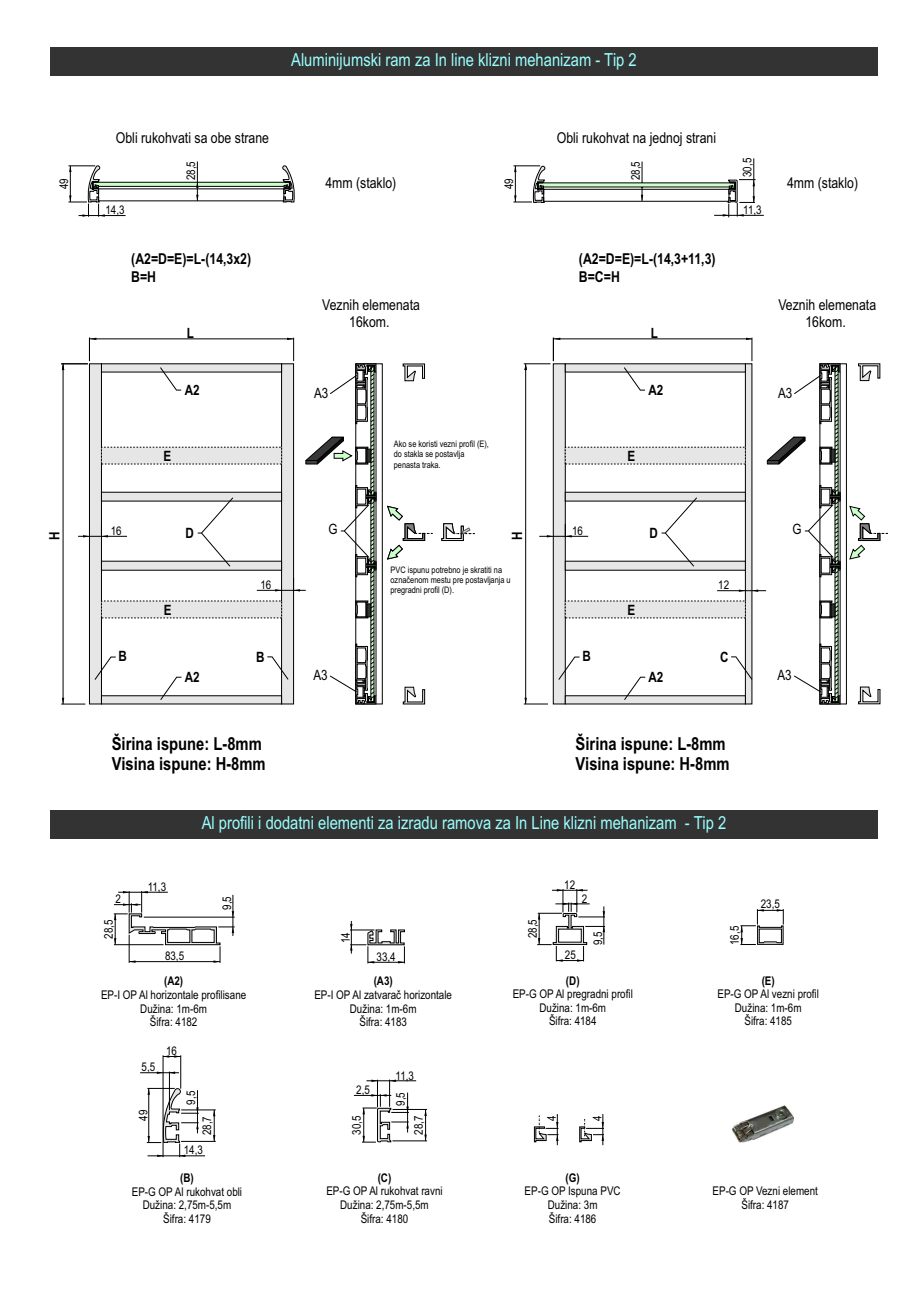
<style>
.page{position:relative;width:920px;height:1290px;background:#fff}
.page>*{position:absolute;margin:0;border:0;box-sizing:border-box;transform-origin:0 0}
.t1{font:18px "Arial Narrow";color:#9ff}
.t2{font:700 18px/20.5px "Arial Narrow";color:#000}
.t3{font:15px/17px "Arial Narrow";color:#000;text-align:center}
.t4{font:700 15px/17.1px "Arial Narrow";color:#000}
.t5{font:700 14.25px "Arial Narrow";color:#000}
.t6{font:14.25px "Arial Narrow";color:#000}
.t7{font:12px/13.6px "Arial Narrow";color:#000;text-align:center}
.t8{font:700 12px "Arial Narrow";color:#000}
.t9{font:9px/10.2px "Arial Narrow";color:#000}
</style>
<div class="page">
<svg style="left:114px;top:891px;width:121px;height:72px"></svg>
<hr style="left:351px;top:921px;width:1px;height:32px;background:#000">
<svg style="left:350px;top:924px;width:55px;height:39px"></svg>
<svg style="left:537px;top:889px;width:68px;height:73px"></svg>
<svg style="left:740px;top:909px;width:44px;height:36px"></svg>
<hr style="left:163px;top:1055px;width:1px;height:102px;background:#000">
<hr style="left:180px;top:1055px;width:1px;height:34px;background:#000">
<hr style="left:169px;top:1071px;width:1px;height:39px;background:#000">
<hr style="left:140px;top:1072px;width:39px;height:1px;background:#000">
<svg style="left:157px;top:1071px;width:6px;height:3px"></svg>
<svg style="left:163px;top:1055px;width:18px;height:3px"></svg>
<hr style="left:148px;top:1155px;width:57px;height:1px;background:#000">
<hr style="left:181px;top:1110px;width:35px;height:1px;background:#000">
<hr style="left:181px;top:1141px;width:35px;height:1px;background:#000">
<svg style="left:147px;top:1088px;width:52px;height:69px"></svg>
<hr style="left:214px;top:1110px;width:1px;height:31px;background:#000">
<hr style="left:366px;top:1080px;width:50px;height:1px;background:#000">
<hr style="left:354px;top:1095px;width:37px;height:1px;background:#000">
<hr style="left:393px;top:1109px;width:34px;height:1px;background:#000">
<hr style="left:392px;top:1140px;width:35px;height:1px;background:#000">
<hr style="left:425px;top:1109px;width:1px;height:32px;background:#000">
<svg style="left:424px;top:1134px;width:3px;height:7px"></svg>
<svg style="left:362px;top:1079px;width:47px;height:64px"></svg>
<hr style="left:557px;top:1114px;width:1px;height:31px;background:#000">
<svg style="left:534px;top:1115px;width:24px;height:27px"></svg>
<svg style="left:579px;top:1119px;width:24px;height:23px"></svg>
<hr style="left:603px;top:1114px;width:1px;height:31px;background:#000">
<hr style="left:376px;top:372px;width:1px;height:324px;background:#000">
<img style="left:732px;top:1105px;width:62px;height:37px">
<hr style="left:717px;top:590px;width:49px;height:1px;background:#000">
<svg style="left:524px;top:338px;width:234px;height:367px"></svg>
<hr style="left:197px;top:162px;width:1px;height:39px;background:#000">
<hr style="left:642px;top:162px;width:1px;height:39px;background:#000">
<hr style="left:753px;top:158px;width:1px;height:44px;background:#000">
<hr style="left:714px;top:215px;width:50px;height:1px;background:#000">
<svg style="left:513px;top:166px;width:243px;height:51px"></svg>
<svg style="left:68px;top:165px;width:227px;height:52px"></svg>
<div style="left:820px;top:364px;width:27px;height:340px;border:1px solid #000"></div>
<svg style="left:387px;top:506px;width:46px;height:53px"></svg>
<svg style="left:442px;top:523px;width:33px;height:18px"></svg>
<svg style="left:61px;top:338px;width:315px;height:367px"></svg>
<svg style="left:767px;top:363px;width:74px;height:341px"></svg>
<svg style="left:849px;top:506px;width:39px;height:53px"></svg>
<svg style="left:858px;top:687px;width:22px;height:17px"></svg>
<svg style="left:858px;top:363px;width:22px;height:18px"></svg>
<svg style="left:403px;top:687px;width:22px;height:17px"></svg>
<svg style="left:403px;top:364px;width:22px;height:17px"></svg>
<div style="left:50px;top:47px;width:827px;height:28px;background:#333"></div>
<div style="left:50px;top:810px;width:827px;height:28px;background:#333"></div>
<h1 class="t1" style="left:291px;top:53px;width:347px">Aluminijumski ram za In line klizni mehanizam - Tip 2</h1>
<p class="t3" style="left:116px;top:131px;width:155px">Obli rukohvati sa obe strane</p>
<p class="t3" style="left:557px;top:131px;width:161px">Obli rukohvat na jednoj strani</p>
<p class="t7" style="left:185px;top:180px;width:21px;rotate:-90deg">28,5</p>
<p class="t7" style="left:58px;top:189px;width:12px;rotate:-90deg">49</p>
<p class="t3" style="left:325px;top:175px;width:73px">4mm (staklo)</p>
<p class="t7" style="left:503px;top:189px;width:12px;rotate:-90deg">49</p>
<p class="t7" style="left:630px;top:180px;width:21px;rotate:-90deg">28,5</p>
<p class="t7" style="left:742px;top:177px;width:21px;rotate:-90deg">30,5</p>
<p class="t7" style="left:105px;top:204px;width:21px">14,3</p>
<p class="t7" style="left:743px;top:204px;width:20px">11,3</p>
<p class="t4" style="left:131px;top:252px;width:121px">(A2=D=E)=L-(14,3x2)<br>B=H</p>
<p class="t4" style="left:579px;top:252px;width:138px">(A2=D=E)=L-(14,3+11,3)<br>B=C=H</p>
<p class="t3" style="left:787px;top:175px;width:73px">4mm (staklo)</p>
<p class="t5" style="left:49px;top:540px;width:10px;rotate:-90deg">H</p>
<p class="t5" style="left:187px;top:327px;width:9px">L</p>
<p class="t3" style="left:322px;top:298px;width:99px">Veznih elemenata<br>16kom.</p>
<p class="t3" style="left:778px;top:298px;width:99px">Veznih elemenata<br>16kom.</p>
<p class="t5" style="left:651px;top:327px;width:9px">L</p>
<p class="t5" style="left:185px;top:385px;width:16px">A2</p>
<p class="t6" style="left:314px;top:388px;width:16px">A3</p>
<p class="t5" style="left:648px;top:385px;width:16px">A2</p>
<p class="t6" style="left:778px;top:388px;width:16px">A3</p>
<p class="t5" style="left:164px;top:450px;width:9px">E</p>
<p class="t9" style="left:394px;top:440px;width:97px">Ako se koristi vezni profil (E), do stakla se postavlja penasta traka.</p>
<p class="t5" style="left:627px;top:450px;width:9px">E</p>
<p class="t7" style="left:111px;top:525px;width:12px">16</p>
<p class="t5" style="left:186px;top:528px;width:10px">D</p>
<p class="t6" style="left:328px;top:524px;width:11px">G</p>
<p class="t5" style="left:512px;top:540px;width:10px;rotate:-90deg">H</p>
<p class="t7" style="left:572px;top:525px;width:12px">16</p>
<p class="t5" style="left:649px;top:528px;width:10px">D</p>
<p class="t6" style="left:792px;top:524px;width:11px">G</p>
<p class="t7" style="left:260px;top:579px;width:12px">16</p>
<p class="t9" style="left:391px;top:565px;width:122px">PVC ispunu potrebno je skratiti na označenom mestu pre postavljanja u pregradni profil (D).</p>
<p class="t7" style="left:718px;top:579px;width:12px">12</p>
<p class="t5" style="left:164px;top:604px;width:9px">E</p>
<p class="t5" style="left:627px;top:604px;width:9px">E</p>
<p class="t5" style="left:119px;top:651px;width:10px">B</p>
<p class="t5" style="left:256px;top:652px;width:10px">B</p>
<p class="t5" style="left:582px;top:651px;width:10px">B</p>
<p class="t5" style="left:720px;top:652px;width:10px">C</p>
<p class="t5" style="left:185px;top:672px;width:16px">A2</p>
<p class="t6" style="left:313px;top:669px;width:16px">A3</p>
<p class="t5" style="left:648px;top:672px;width:16px">A2</p>
<p class="t6" style="left:777px;top:669px;width:16px">A3</p>
<h1 class="t2" style="left:112px;top:735px;width:155px">Širina ispune: L-8mm<br>Visina ispune: H-8mm</h1>
<h1 class="t2" style="left:576px;top:735px;width:155px">Širina ispune: L-8mm<br>Visina ispune: H-8mm</h1>
<p class="t7" style="left:116px;top:893px;width:7px">2</p>
<p class="t7" style="left:103px;top:939px;width:21px;rotate:-90deg">28,5</p>
<h1 class="t1" style="left:202px;top:816px;width:526px">Al profili i dodatni elementi za izradu ramova za In Line klizni mehanizam - Tip 2</h1>
<p class="t7" style="left:148px;top:880px;width:20px">11,3</p>
<p class="t7" style="left:165px;top:950px;width:21px">83,5</p>
<p class="t7" style="left:221px;top:910px;width:15px;rotate:-90deg">9,5</p>
<p class="t7" style="left:340px;top:943px;width:12px;rotate:-90deg">14</p>
<p class="t7" style="left:377px;top:951px;width:21px">33,4</p>
<p class="t7" style="left:527px;top:938px;width:21px;rotate:-90deg">28,5</p>
<p class="t7" style="left:564px;top:879px;width:12px">12</p>
<p class="t7" style="left:582px;top:893px;width:7px">2</p>
<p class="t7" style="left:565px;top:949px;width:12px">25</p>
<p class="t7" style="left:592px;top:945px;width:15px;rotate:-90deg">9,5</p>
<p class="t7" style="left:729px;top:945px;width:21px;rotate:-90deg">16,5</p>
<p class="t7" style="left:761px;top:898px;width:21px">23,5</p>
<p class="t8" style="left:164px;top:977px;width:21px">(A2)</p>
<p class="t7" style="left:101px;top:989px;width:147px">EP-I OP Al horizontale profilisane<br>Dužina: 1m-6m<br>Šifra: 4182</p>
<p class="t7" style="left:142px;top:1061px;width:15px">5,5</p>
<p class="t7" style="left:137px;top:1121px;width:12px;rotate:-90deg">49</p>
<p class="t7" style="left:166px;top:1045px;width:12px">16</p>
<p class="t7" style="left:185px;top:1104px;width:15px;rotate:-90deg">9,5</p>
<p class="t7" style="left:201px;top:1135px;width:21px;rotate:-90deg">28,7</p>
<p class="t7" style="left:184px;top:1144px;width:21px">14,3</p>
<p class="t8" style="left:180px;top:1173px;width:15px">(B)</p>
<p class="t7" style="left:132px;top:1185px;width:112px">EP-G OP Al rukohvat obli<br>Dužina: 2,75m-5,5m<br>Šifra: 4179</p>
<p class="t8" style="left:374px;top:977px;width:21px">(A3)</p>
<p class="t7" style="left:314px;top:989px;width:139px">EP-I OP Al zatvarač horizontale<br>Dužina: 1m-6m<br>Šifra: 4183</p>
<p class="t7" style="left:356px;top:1084px;width:15px">2,5</p>
<p class="t7" style="left:396px;top:1070px;width:20px">11,3</p>
<p class="t7" style="left:395px;top:1106px;width:15px;rotate:-90deg">9,5</p>
<p class="t7" style="left:351px;top:1134px;width:21px;rotate:-90deg">30,5</p>
<p class="t7" style="left:413px;top:1135px;width:21px;rotate:-90deg">28,7</p>
<p class="t8" style="left:378px;top:1173px;width:15px">(C)</p>
<p class="t7" style="left:326px;top:1185px;width:118px">EP-G OP Al rukohvat ravni<br>Dužina: 2,75m-5,5m<br>Šifra: 4180</p>
<p class="t8" style="left:566px;top:976px;width:15px">(D)</p>
<p class="t7" style="left:513px;top:988px;width:122px">EP-G OP Al pregradni profil<br>Dužina: 1m-6m<br>Šifra: 4184</p>
<p class="t7" style="left:546px;top:1120px;width:7px;rotate:-90deg">4</p>
<p class="t7" style="left:591px;top:1120px;width:7px;rotate:-90deg">4</p>
<p class="t8" style="left:565px;top:1173px;width:16px">(G)</p>
<p class="t7" style="left:525px;top:1185px;width:98px">EP-G OP Ispuna PVC<br>Dužina: 3m<br>Šifra: 4186</p>
<p class="t8" style="left:762px;top:976px;width:15px">(E)</p>
<p class="t7" style="left:717px;top:988px;width:103px">EP-G OP Al vezni profil<br>Dužina: 1m-6m<br>Šifra: 4185</p>
<p class="t7" style="left:712px;top:1185px;width:107px">EP-G OP Vezni element<br>Šifra: 4187</p>
</div>
